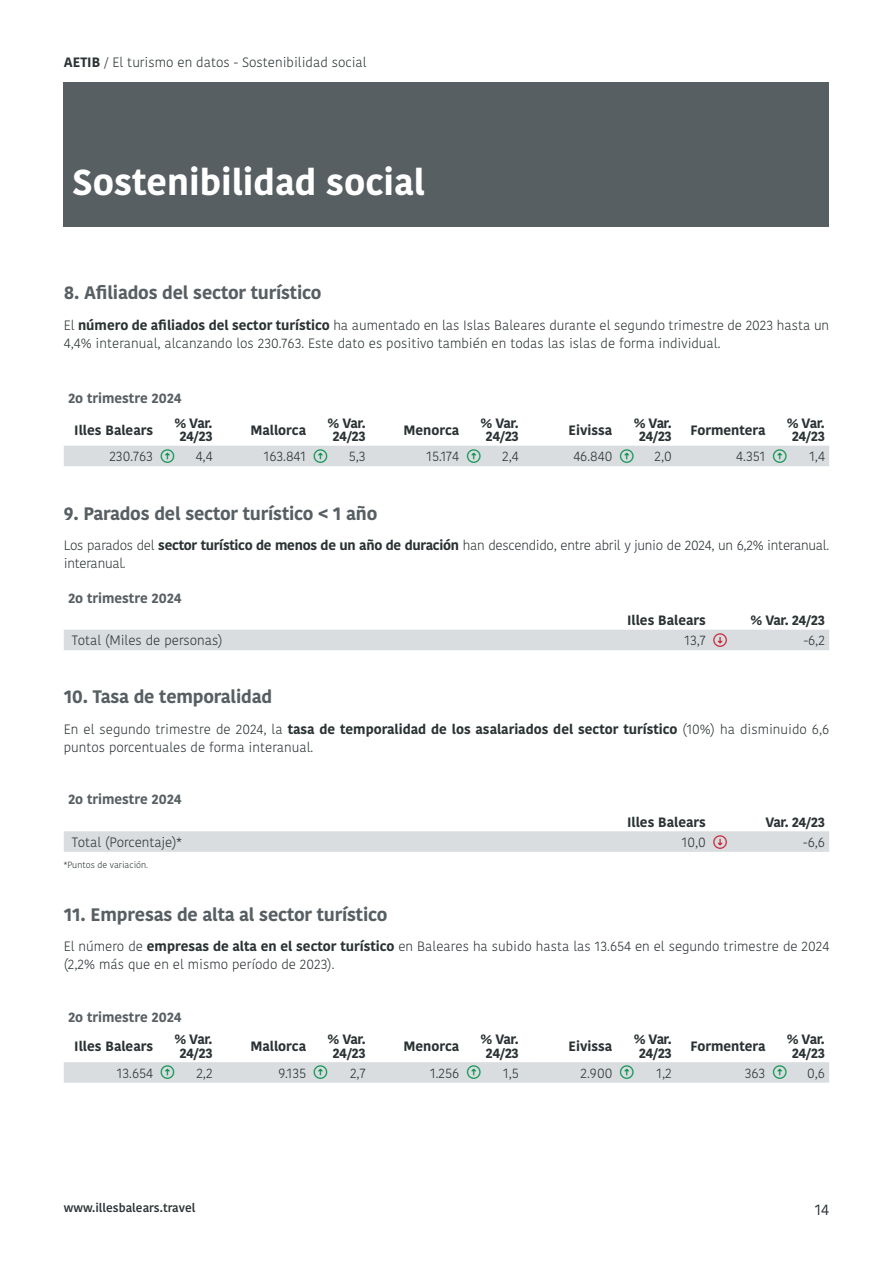
<style>
.page{position:relative;width:893px;height:1263px;background:#fff}
.page>*{position:absolute;margin:0;border:0;box-sizing:border-box;transform-origin:0 0}
.t1{font:700 36px "Kohinoor Devanagari";color:#fff}
.Titulo_H4{font:700 18px "Kohinoor Devanagari";letter-spacing:-.01em;color:#575f63}
.t2{font:15px "Kohinoor Devanagari";color:#2a3234}
.Párrafo_-_P{font:300 13.5px/18px "Kohinoor Devanagari";color:#2a3234}
.Párrafo_-_P-2{font:700 13.5px/13.5px "Kohinoor Devanagari";color:#2a3234;text-align:center}
.Párrafo_-_P-3{font:300 13.5px/18px "Kohinoor Devanagari";letter-spacing:-.02em;color:#2a3234}
.Párrafo_-_P-4{font:700 13.5px "Kohinoor Devanagari";color:#575f63}
.t3{font:600 12px "Kohinoor Devanagari";color:#2a3234}
.Párrafo_-_P-5{font:300 9px "Kohinoor Devanagari";color:#2a3234}
.s1{font-weight:700}
</style>
<div class="page">
<div style="left:64px;top:82px;width:765px;height:145px;background:#575f63"></div>
<div style="left:64px;top:446px;width:765px;height:20px;background:#dadddf"></div>
<div style="left:64px;top:630px;width:765px;height:20px;background:#dadddf"></div>
<div style="left:64px;top:831px;width:765px;height:21px;background:#dadddf"></div>
<div style="left:64px;top:1062px;width:765px;height:21px;background:#dadddf"></div>
<p class="Párrafo_-_P" style="left:64px;top:54px;width:304px"><span class="s1">AETIB</span> / El turismo en datos - Sostenibilidad social</p>
<p class="t1" style="left:72px;top:151px;width:354px">Sostenibilidad social</p>
<p class="Titulo_H4" style="left:64px;top:277px;width:259px">8. Afiliados del sector turístico</p>
<p class="Párrafo_-_P" style="left:64px;top:316px;width:767px">El <span class="s1">número de afiliados del sector turístico</span> ha aumentado en las Islas Baleares durante el segundo trimestre de 2023 hasta un<br>4,4% interanual, alcanzando los 230.763. Este dato es positivo también en todas las islas de forma individual.</p>
<p class="Párrafo_-_P-4" style="left:68px;top:386px;width:115px">2o trimestre 2024</p>
<p class="Párrafo_-_P-2" style="left:74px;top:423px;width:80px">Illes Balears</p>
<p class="Párrafo_-_P-2" style="left:174px;top:416px;width:40px">% Var.<br>24/23</p>
<p class="Párrafo_-_P-2" style="left:250px;top:423px;width:57px">Mallorca</p>
<p class="Párrafo_-_P-2" style="left:327px;top:416px;width:40px">% Var.<br>24/23</p>
<p class="Párrafo_-_P-2" style="left:403px;top:423px;width:57px">Menorca</p>
<p class="Párrafo_-_P-2" style="left:481px;top:416px;width:40px">% Var.<br>24/23</p>
<p class="Párrafo_-_P-2" style="left:569px;top:423px;width:45px">Eivissa</p>
<p class="Párrafo_-_P-2" style="left:634px;top:416px;width:40px">% Var.<br>24/23</p>
<p class="Párrafo_-_P-2" style="left:691px;top:423px;width:76px">Formentera</p>
<p class="Párrafo_-_P-2" style="left:787px;top:416px;width:40px">% Var.<br>24/23</p>
<p class="Párrafo_-_P" style="left:109px;top:447px;width:45px">230.763</p>
<p class="Párrafo_-_P" style="left:196px;top:447px;width:18px">4,4</p>
<p class="Párrafo_-_P" style="left:264px;top:447px;width:44px">163.841</p>
<p class="Párrafo_-_P" style="left:349px;top:447px;width:18px">5,3</p>
<p class="Párrafo_-_P" style="left:426px;top:447px;width:34px">15.174</p>
<p class="Párrafo_-_P" style="left:502px;top:447px;width:18px">2,4</p>
<p class="Párrafo_-_P" style="left:573px;top:447px;width:40px">46.840</p>
<p class="Párrafo_-_P" style="left:654px;top:447px;width:19px">2,0</p>
<p class="Párrafo_-_P" style="left:736px;top:447px;width:31px">4.351</p>
<p class="Párrafo_-_P" style="left:809px;top:447px;width:17px">1,4</p>
<p class="Titulo_H4" style="left:64px;top:497px;width:315px">9. Parados del sector turístico &lt; 1 año</p>
<p class="Párrafo_-_P-3" style="left:64px;top:537px;width:767px">Los parados del <span class="s1">sector turístico de menos de un año de duración</span> han descendido, entre abril y junio de 2024, un 6,2% interanual. interanual.</p>
<p class="Párrafo_-_P-4" style="left:68px;top:586px;width:115px">2o trimestre 2024</p>
<p class="Párrafo_-_P-2" style="left:627px;top:614px;width:80px">Illes Balears</p>
<p class="Párrafo_-_P-2" style="left:751px;top:614px;width:76px">% Var. 24/23</p>
<p class="Párrafo_-_P" style="left:72px;top:631px;width:152px">Total (Miles de personas)</p>
<p class="Párrafo_-_P" style="left:684px;top:631px;width:23px">13,7</p>
<p class="Párrafo_-_P" style="left:804px;top:631px;width:23px">-6,2</p>
<p class="Titulo_H4" style="left:64px;top:681px;width:210px">10. Tasa de temporalidad</p>
<p class="Párrafo_-_P" style="left:64px;top:720px;width:767px">En el segundo trimestre de 2024, la <span class="s1">tasa de temporalidad de los asalariados del sector turístico</span> (10%) ha disminuido 6,6 puntos porcentuales de forma interanual.</p>
<p class="Párrafo_-_P-4" style="left:68px;top:787px;width:115px">2o trimestre 2024</p>
<p class="Párrafo_-_P-2" style="left:627px;top:815px;width:80px">Illes Balears</p>
<p class="Párrafo_-_P-2" style="left:765px;top:815px;width:61px">Var. 24/23</p>
<p class="Párrafo_-_P" style="left:72px;top:833px;width:111px">Total (Porcentaje)*</p>
<p class="Párrafo_-_P" style="left:682px;top:833px;width:26px">10,0</p>
<p class="Párrafo_-_P" style="left:803px;top:833px;width:23px">-6,6</p>
<p class="Párrafo_-_P-5" style="left:64px;top:859px;width:86px">*Puntos de variación.</p>
<p class="Titulo_H4" style="left:64px;top:898px;width:325px">11. Empresas de alta al sector turístico</p>
<p class="Párrafo_-_P" style="left:64px;top:938px;width:767px">El número de <span class="s1">empresas de alta en el sector turístico</span> en Baleares ha subido hasta las 13.654 en el segundo trimestre de 2024 (2,2% más que en el mismo período de 2023).</p>
<p class="Párrafo_-_P-4" style="left:68px;top:1005px;width:115px">2o trimestre 2024</p>
<p class="Párrafo_-_P-2" style="left:74px;top:1039px;width:80px">Illes Balears</p>
<p class="Párrafo_-_P-2" style="left:174px;top:1033px;width:40px">% Var.<br>24/23</p>
<p class="Párrafo_-_P-2" style="left:250px;top:1039px;width:57px">Mallorca</p>
<p class="Párrafo_-_P-2" style="left:327px;top:1033px;width:40px">% Var.<br>24/23</p>
<p class="Párrafo_-_P-2" style="left:403px;top:1039px;width:57px">Menorca</p>
<p class="Párrafo_-_P-2" style="left:481px;top:1033px;width:40px">% Var.<br>24/23</p>
<p class="Párrafo_-_P-2" style="left:569px;top:1039px;width:45px">Eivissa</p>
<p class="Párrafo_-_P-2" style="left:634px;top:1033px;width:40px">% Var.<br>24/23</p>
<p class="Párrafo_-_P-2" style="left:691px;top:1039px;width:76px">Formentera</p>
<p class="Párrafo_-_P-2" style="left:787px;top:1033px;width:40px">% Var.<br>24/23</p>
<p class="Párrafo_-_P" style="left:117px;top:1064px;width:38px">13.654</p>
<p class="Párrafo_-_P" style="left:196px;top:1064px;width:18px">2,2</p>
<p class="Párrafo_-_P" style="left:278px;top:1064px;width:29px">9.135</p>
<p class="Párrafo_-_P" style="left:350px;top:1064px;width:17px">2,7</p>
<p class="Párrafo_-_P" style="left:430px;top:1064px;width:31px">1.256</p>
<p class="Párrafo_-_P" style="left:503px;top:1064px;width:17px">1,5</p>
<p class="Párrafo_-_P" style="left:581px;top:1064px;width:33px">2.900</p>
<p class="Párrafo_-_P" style="left:657px;top:1064px;width:17px">1,2</p>
<p class="Párrafo_-_P" style="left:745px;top:1064px;width:22px">363</p>
<p class="Párrafo_-_P" style="left:807px;top:1064px;width:19px">0,6</p>
<p class="t3" style="left:64px;top:1200px;width:133px">www.illesbalears.travel</p>
<p class="t2" style="left:815px;top:1201px;width:16px">14</p>
</div>
